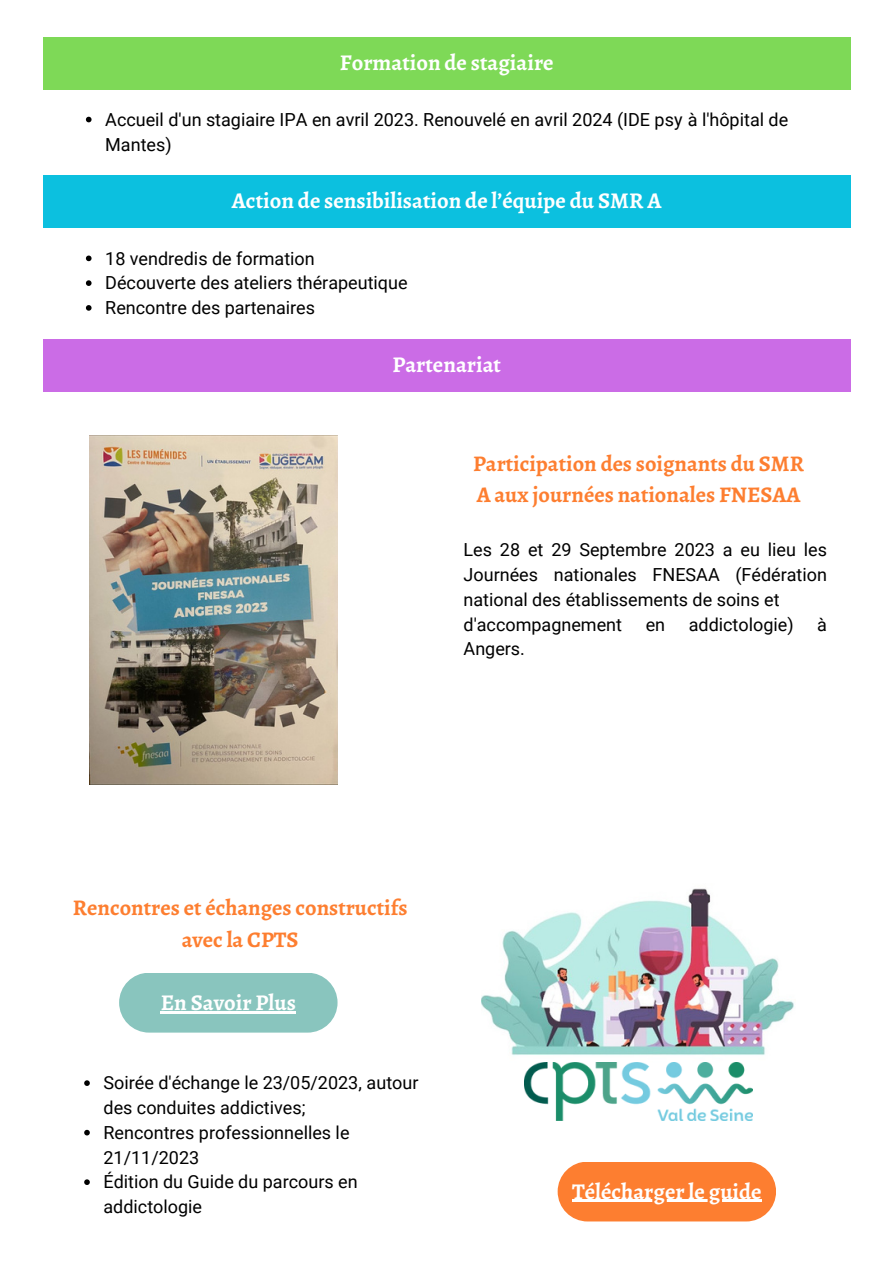
<style>
.page{position:relative;width:893px;height:1264px;background:#fff}
.page>*{position:absolute;margin:0;border:0;box-sizing:border-box;transform-origin:0 0}
.t1{font:700 22.5px "Alegreya";color:#fff}
.t2{font:700 22.35px/31.2px "Alegreya";color:#fd7e30}
.t3{font:18px/24.8px "Roboto";color:#000}
</style>
<div class="page">
<div style="left:43px;top:37px;width:807px;height:52px;background:#7ed957"></div>
<div style="left:43px;top:176px;width:807px;height:52px;background:#0cc0df"></div>
<div style="left:43px;top:339px;width:807px;height:52px;background:#cb6ce6"></div>
<img style="left:89px;top:435px;width:248px;height:349px">
<img style="left:481px;top:888px;width:313px;height:168px">
<div style="left:119px;top:972px;width:218px;height:60px;background:#89c5be;border-radius:30px"></div>
<hr style="left:161px;top:1010px;width:135px;height:3px;background:#fff">
<img style="left:524px;top:1062px;width:228px;height:58px">
<svg style="left:86px;top:117px;width:5px;height:5px"></svg>
<svg style="left:86px;top:255px;width:5px;height:6px"></svg>
<svg style="left:86px;top:280px;width:5px;height:6px"></svg>
<svg style="left:86px;top:305px;width:5px;height:6px"></svg>
<svg style="left:84px;top:1080px;width:6px;height:5px"></svg>
<svg style="left:84px;top:1129px;width:6px;height:6px"></svg>
<svg style="left:84px;top:1179px;width:6px;height:5px"></svg>
<div style="left:557px;top:1161px;width:219px;height:60px;background:#fd7e30;border-radius:30px"></div>
<hr style="left:572px;top:1199px;width:189px;height:2px;background:#fff">
<h1 class="t1" style="left:340px;top:47px;width:215px">Formation de stagiaire</h1>
<p class="t3" style="left:105px;top:107px;width:684px">Accueil d'un stagiaire IPA en avril 2023. Renouvelé en avril 2024 (IDE psy à l'hôpital de<br>Mantes)</p>
<p class="t1" style="left:232px;top:185px;width:431px">Action de sensibilisation de l’équipe du SMR A</p>
<h1 class="t3" style="left:105px;top:246px;width:211px">18 vendredis de formation</h1>
<p class="t3" style="left:105px;top:271px;width:304px">Découverte des ateliers thérapeutique</p>
<p class="t3" style="left:105px;top:295px;width:211px">Rencontre des partenaires</p>
<h1 class="t1" style="left:392px;top:349px;width:110px">Partenariat</h1>
<p class="t2" style="left:473px;top:448px;width:332px">Participation des soignants du SMR<br>A aux journées nationales FNESAA</p>
<h1 class="t3" style="left:463px;top:537px;width:365px;text-align:justify">Les 28 et 29 Septembre 2023 a eu lieu les Journées nationales FNESAA (Fédération national des établissements de soins et</h1>
<h1 class="t3" style="left:463px;top:612px;width:160px">d'accompagnement</h1>
<h1 class="t3" style="left:645px;top:612px;width:21px">en</h1>
<h1 class="t3" style="left:688px;top:612px;width:106px">addictologie)</h1>
<h1 class="t3" style="left:817px;top:612px;width:11px">à</h1>
<h1 class="t3" style="left:463px;top:636px;width:63px">Angers.</h1>
<p class="t2" style="left:73px;top:892px;width:336px;text-align:center">Rencontres et échanges constructifs avec la CPTS</p>
<p class="t1" style="left:161px;top:986px;width:137px">En Savoir Plus</p>
<p class="t3" style="left:103px;top:1070px;width:316px">Soirée d'échange le 23/05/2023, autour des conduites addictives;</p>
<p class="t3" style="left:103px;top:1120px;width:247px">Rencontres professionnelles le<br>21/11/2023</p>
<p class="t3" style="left:103px;top:1169px;width:255px">Édition du Guide du parcours en addictologie</p>
<h1 class="t1" style="left:572px;top:1175px;width:191px">Télécharger le guide</h1>
</div>
